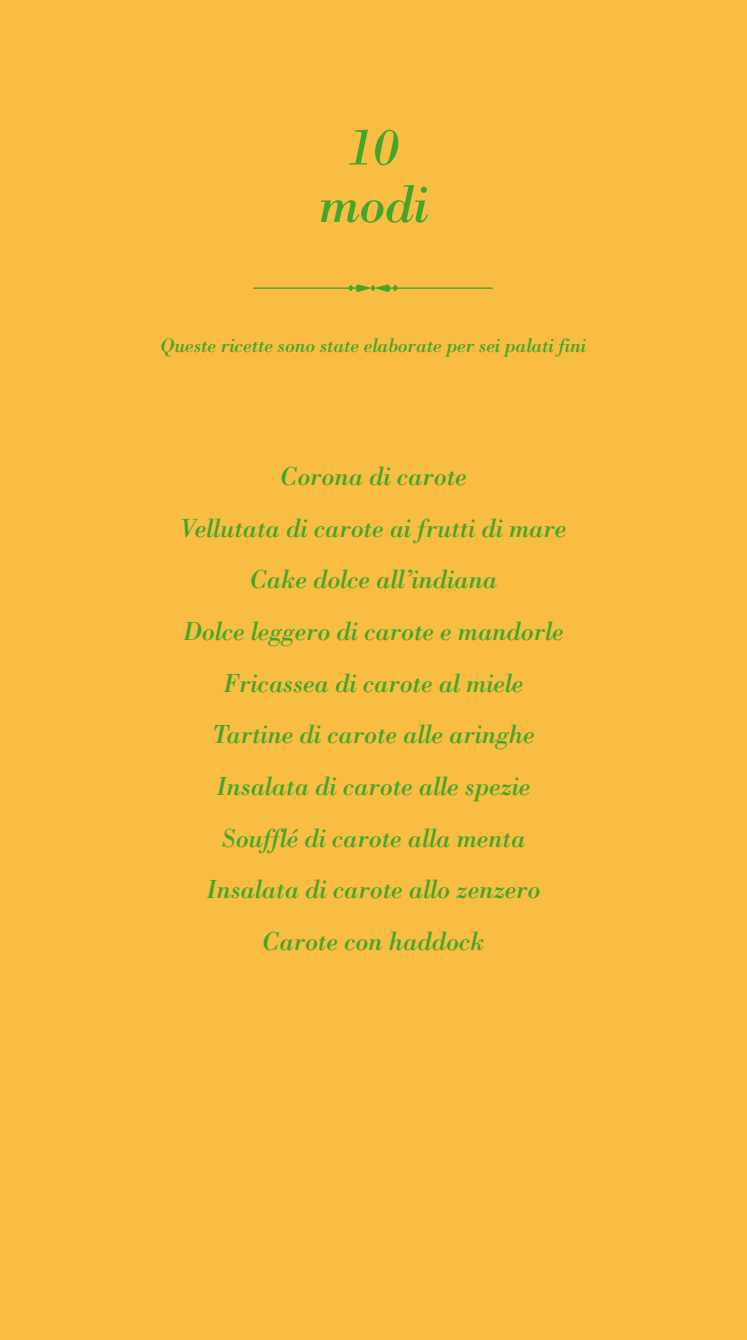
<style>
.page{position:relative;width:747px;height:1340px;background:#fff}
.page>*{position:absolute;margin:0;border:0;box-sizing:border-box;transform-origin:0 0}
.t1{font:italic 54px/57.4px "Bodoni";letter-spacing:-.01em;color:#42a62a;text-align:center}
.t2{font:italic 27px/51.8px "Bodoni";letter-spacing:-.01em;color:#42a62a;text-align:center}
.t3{font:italic 20.25px "Bodoni";letter-spacing:-.01em;color:#42a62a}
</style>
<div class="page">
<div style="left:0;top:0;width:746px;height:1339px;background:#fabd43"></div>
<img style="left:253px;top:284px;width:239px;height:7px">
<h1 class="t1" style="left:319px;top:124px;width:110px">10 modi</h1>
<p class="t3" style="left:160px;top:338px;width:427px">Queste ricette sono state elaborate per sei palati fini</p>
<p class="t2" style="left:180px;top:453px;width:387px">Corona di carote<br>Vellutata di carote ai frutti di mare<br>Cake dolce all’indiana<br>Dolce leggero di carote e mandorle<br>Fricassea di carote al miele<br>Tartine di carote alle aringhe<br>Insalata di carote alle spezie<br>Soufflé di carote alla menta<br>Insalata di carote allo zenzero<br>Carote con haddock</p>
</div>
